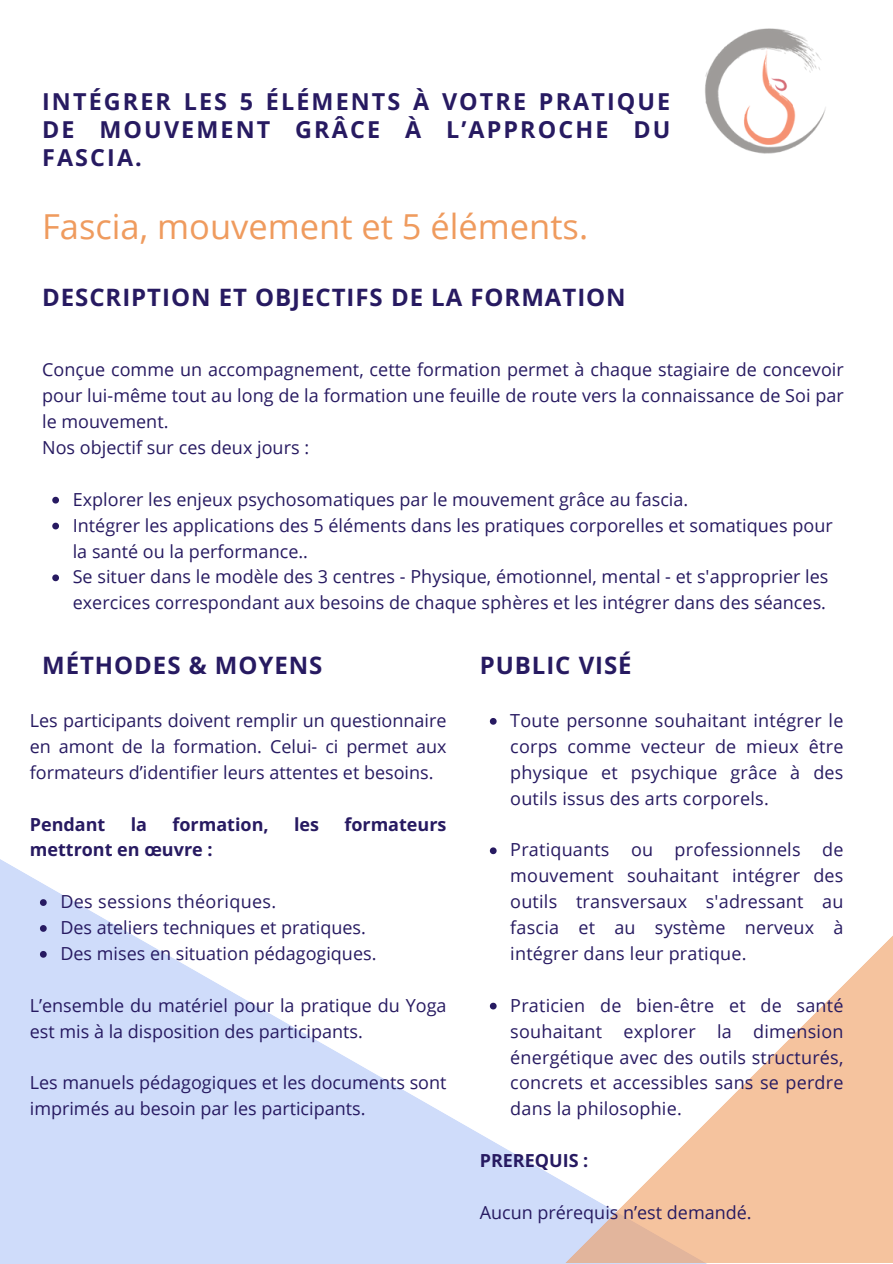
<style>
.page{position:relative;width:893px;height:1264px;background:#fff}
.page>*{position:absolute;margin:0;border:0;box-sizing:border-box;transform-origin:0 0}
.t1{font:34.5px "Open Sans";color:#ef9b5e}
.t2{font:700 24px "Open Sans";letter-spacing:.04em;color:#271a61}
.t3{font:700 23.4px/28.2px "Open Sans";letter-spacing:.09em;color:#271a61;text-align:justify}
.t4{font:18px/25.8px "Open Sans";color:#271a61;text-align:justify}
.t5{font:700 18px "Open Sans";color:#271a61}
.t6{font:18px "Open Sans";letter-spacing:.02em;color:#271a61}
</style>
<div class="page">
<svg style="left:0;top:849px;width:519px;height:414px;fill:#cfdcfa"></svg>
<svg style="left:519px;top:936px;width:373px;height:327px"></svg>
<img style="left:705px;top:28px;width:121px;height:126px">
<svg style="left:40px;top:899px;width:7px;height:6px"></svg>
<svg style="left:40px;top:925px;width:7px;height:6px"></svg>
<svg style="left:40px;top:950px;width:7px;height:7px"></svg>
<svg style="left:52px;top:497px;width:7px;height:6px"></svg>
<svg style="left:52px;top:522px;width:7px;height:7px"></svg>
<svg style="left:52px;top:574px;width:7px;height:7px"></svg>
<svg style="left:490px;top:718px;width:6px;height:6px"></svg>
<svg style="left:490px;top:847px;width:6px;height:7px"></svg>
<svg style="left:490px;top:1002px;width:6px;height:7px"></svg>
<p class="t3" style="left:42px;top:87px;width:629px">INTÉGRER LES 5 ÉLÉMENTS À VOTRE PRATIQUE DE MOUVEMENT GRÂCE À L’APPROCHE DU FASCIA.</p>
<p class="t1" style="left:42px;top:202px;width:547px">Fascia, mouvement et 5 éléments.</p>
<p class="t2" style="left:42px;top:280px;width:585px">DESCRIPTION ET OBJECTIFS DE LA FORMATION</p>
<p class="t4" style="left:42px;top:356px;width:803px">Conçue comme un accompagnement, cette formation permet à chaque stagiaire de concevoir pour lui-même tout au long de la formation une feuille de route vers la connaissance de Soi par le mouvement.</p>
<p class="t4" style="left:42px;top:434px;width:268px">Nos objectif sur ces deux jours :</p>
<p class="t4" style="left:73px;top:486px;width:617px">Explorer les enjeux psychosomatiques par le mouvement grâce au fascia.</p>
<p class="t4" style="left:73px;top:512px;width:761px">Intégrer les applications des 5 éléments dans les pratiques corporelles et somatiques pour la santé ou la performance..</p>
<p class="t4" style="left:73px;top:563px;width:757px">Se situer dans le modèle des 3 centres - Physique, émotionnel, mental - et s'approprier les exercices correspondant aux besoins de chaque sphères et les intégrer dans des séances.</p>
<p class="t2" style="left:42px;top:648px;width:282px">MÉTHODES &amp; MOYENS</p>
<p class="t4" style="left:30px;top:707px;width:418px">Les participants doivent remplir un questionnaire en amont de la formation. Celui- ci permet aux formateurs d’identifier leurs attentes et besoins.</p>
<p class="t5" style="left:30px;top:811px;width:77px">Pendant</p>
<p class="t5" style="left:131px;top:811px;width:18px">la</p>
<p class="t5" style="left:172px;top:811px;width:98px">formation,</p>
<p class="t5" style="left:294px;top:811px;width:27px">les</p>
<p class="t5" style="left:344px;top:811px;width:104px">formateurs</p>
<p class="t5" style="left:30px;top:837px;width:184px">mettront en œuvre :</p>
<p class="t6" style="left:60px;top:889px;width:217px">Des sessions théoriques.</p>
<p class="t4" style="left:60px;top:914px;width:307px">Des ateliers techniques et pratiques.</p>
<p class="t4" style="left:60px;top:940px;width:317px">Des mises en situation pédagogiques.</p>
<p class="t4" style="left:30px;top:991px;width:418px">L’ensemble du matériel pour la pratique du Yoga est mis à la disposition des participants.</p>
<p class="t4" style="left:30px;top:1069px;width:418px">Les manuels pédagogiques et les documents sont imprimés au besoin par les participants.</p>
<p class="t2" style="left:479px;top:648px;width:153px">PUBLIC VISÉ</p>
<p class="t4" style="left:510px;top:707px;width:334px">Toute personne souhaitant intégrer le corps comme vecteur de mieux être physique et psychique grâce à des outils issus des arts corporels.</p>
<p class="t4" style="left:510px;top:836px;width:334px">Pratiquants ou professionnels de mouvement souhaitant intégrer des outils transversaux s'adressant au fascia et au système nerveux à intégrer dans leur pratique.</p>
<p class="t4" style="left:510px;top:991px;width:334px">Praticien de bien-être et de santé souhaitant explorer la dimension énergétique avec des outils structurés, concrets et accessibles sans se perdre dans la philosophie.</p>
<p class="t5" style="left:479px;top:1147px;width:110px">PREREQUIS :</p>
<p class="t4" style="left:479px;top:1198px;width:273px">Aucun prérequis n’est demandé.</p>
</div>
